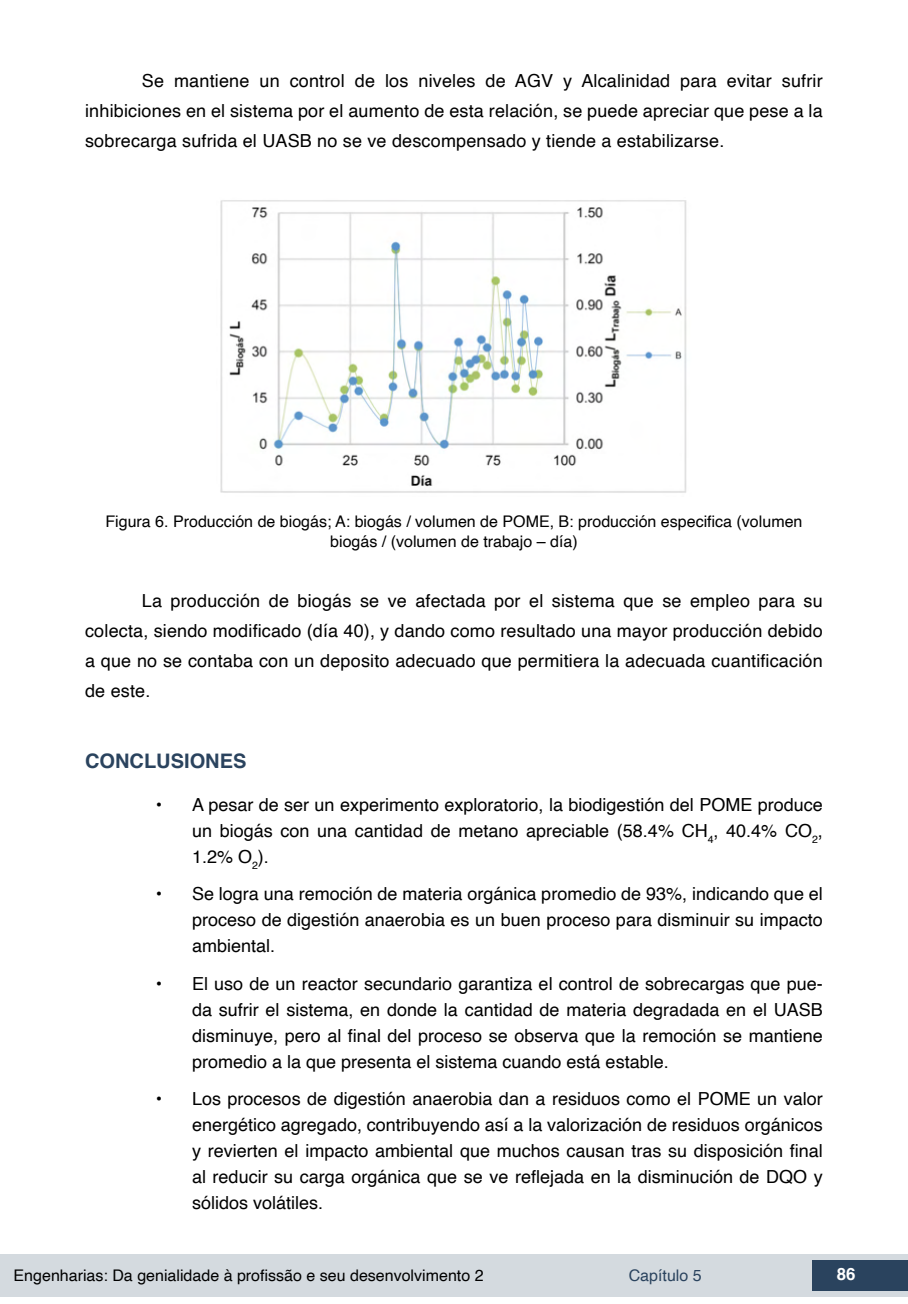
<style>
.page{position:relative;width:908px;height:1304px;background:#fff}
.page>*{position:absolute;margin:0;border:0;box-sizing:border-box;transform-origin:0 0}
.t1{font:700 20px "Helvetica";color:#2a435e}
.t2{font:18px/26px "Helvetica";color:#000;text-align:justify}
.t3{font:700 16.8px "Helvetica";color:#fff}
.t4{font:16px/19.2px "Helvetica";color:#000;text-align:center}
.t5{font:16px "Helvetica";color:#2a435e}
</style>
<div class="page">
<div style="left:0;top:1254px;width:906px;height:43px;background:#d4dadf"></div>
<div style="left:812px;top:1261px;width:95px;height:30px;background:#2a435e"></div>
<img style="left:220px;top:200px;width:467px;height:293px">
<p class="t2" style="left:85px;top:66px;width:738px;line-height:30px;text-indent:57px">Se mantiene un control de los niveles de AGV y Alcalinidad para evitar sufrir inhibiciones en el sistema por el aumento de esta relación, se puede apreciar que pese a la sobrecarga sufrida el UASB no se ve descompensado y tiende a estabilizarse.</p>
<p class="t4" style="left:105px;top:513px;width:698px">Figura 6. Producción de biogás; A: biogás / volumen de POME, B: producción especifica (volumen biogás / (volumen de trabajo – día)</p>
<p class="t2" style="left:85px;top:586px;width:738px;line-height:30px;text-indent:57px">La producción de biogás se ve afectada por el sistema que se empleo para su colecta, siendo modificado (día 40), y dando como resultado una mayor producción debido a que no se contaba con un deposito adecuado que permitiera la adecuada cuantificación de este.</p>
<p class="t1" style="left:85px;top:745px;width:163px">CONCLUSIONES</p>
<p class="t2" style="left:192px;top:792px;width:632px;text-indent:-36px">• A pesar de ser un experimento exploratorio, la biodigestión del POME produce un biogás con una cantidad de metano apreciable (58.4% CH<sub>4</sub>, 40.4% CO<sub>2</sub>, 1.2% O<sub>2</sub>).</p>
<p class="t2" style="left:192px;top:882px;width:632px;text-indent:-36px">• Se logra una remoción de materia orgánica promedio de 93%, indicando que el proceso de digestión anaerobia es un buen proceso para disminuir su impacto ambiental.</p>
<p class="t2" style="left:192px;top:971px;width:632px;text-indent:-36px">• El uso de un reactor secundario garantiza el control de sobrecargas que pue&shy;da sufrir el sistema, en donde la cantidad de materia degradada en el UASB disminuye, pero al final del proceso se observa que la remoción se mantiene promedio a la que presenta el sistema cuando está estable.</p>
<p class="t2" style="left:192px;top:1086px;width:632px;text-indent:-36px">• Los procesos de digestión anaerobia dan a residuos como el POME un valor energético agregado, contribuyendo así a la valorización de residuos orgánicos y revierten el impacto ambiental que muchos causan tras su disposición final al reducir su carga orgánica que se ve reflejada en la disminución de DQO y sólidos volátiles.</p>
<p class="t4" style="left:14px;top:1266px;width:471px">Engenharias: Da genialidade à profissão e seu desenvolvimento 2</p>
<p class="t5" style="left:628px;top:1263px;width:74px">Capítulo 5</p>
<p class="t3" style="left:836px;top:1261px;width:20px">86</p>
</div>
